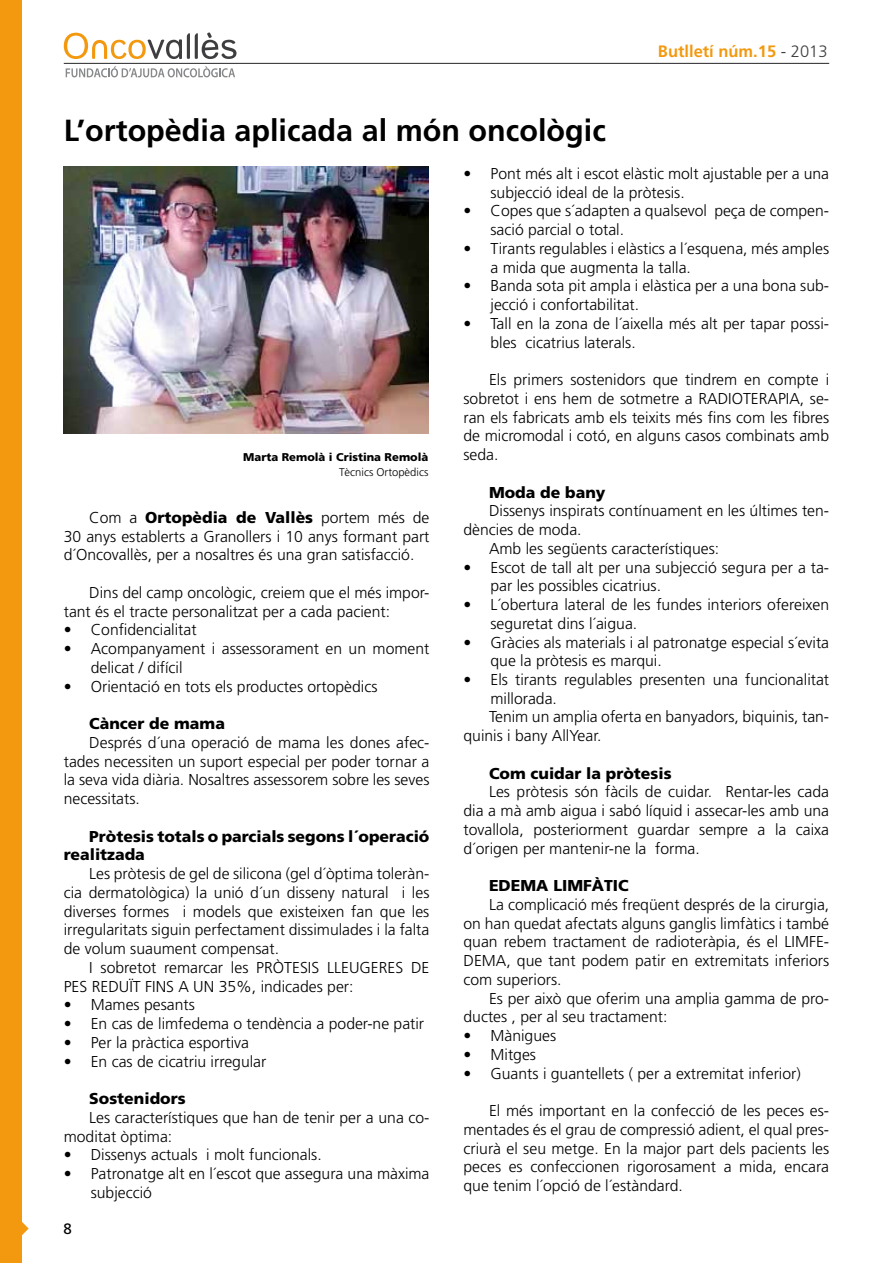
<style>
.page{position:relative;width:893px;height:1263px;background:#fff}
.page>*{position:absolute;margin:0;border:0;box-sizing:border-box;transform-origin:0 0}
.t1{font:700 30.45px "Frutiger";color:#000}
.t2{font:700 16.5px "Frutiger";color:#f39910}
.t3{font:300 15.75px/18.8px "Frutiger";color:#000}
.t4{font:900 15.75px/18.8px "Frutiger";color:#000}
.t5{font:15px "Frutiger";color:#000}
.t6{font:900 11.25px "Frutiger";color:#000}
.t7{font:300 11.25px "Frutiger";color:#000}
.s1{font-weight:300;color:#3e3d40}
.s2{font-weight:900}
</style>
<div class="page">
<svg style="left:64px;top:33px;width:172px;height:26px"></svg>
<svg style="left:66px;top:66px;width:169px;height:11px"></svg>
<hr style="left:64px;top:63px;width:765px;height:1px;background:#3e3d40">
<div style="left:0;top:0;width:21px;height:1263px;background:#f39910"></div>
<svg style="left:21px;top:1221px;width:8px;height:15px"></svg>
<img style="left:64px;top:167px;width:365px;height:266px">
<h1 class="t1" style="left:64px;top:112px;width:544px">L’ortopèdia aplicada al món oncològic</h1>
<p class="t2" style="left:658px;top:42px;width:171px">Butlletí núm.15 <span class="s1">- 2013</span></p>
<p class="t6" style="left:243px;top:450px;width:187px">Marta Remolà i Cristina Remolà</p>
<p class="t7" style="left:339px;top:465px;width:91px">Tècnics Ortopèdics</p>
<p class="t3" style="left:64px;top:508px;width:367px;text-align:justify;text-indent:26px">Com a <span class="s2">Ortopèdia de Vallès</span> portem més de 30 anys establerts a Granollers i 10 anys formant part d´Oncovallès, per a nosaltres és una gran satisfacció.</p>
<p class="t3" style="left:64px;top:583px;width:367px;text-indent:26px">Dins del camp oncològic, creiem que el més impor&shy;tant és el tracte personalitzat per a cada pacient:</p>
<p class="t3" style="left:64px;top:620px;width:134px">• Confidencialitat</p>
<p class="t3" style="left:91px;top:639px;width:340px;text-indent:-27px">• Acompanyament i assessorament en un moment delicat / difícil</p>
<p class="t3" style="left:64px;top:677px;width:315px">• Orientació en tots els productes ortopèdics</p>
<p class="t4" style="left:89px;top:714px;width:137px">Càncer de mama</p>
<p class="t3" style="left:64px;top:733px;width:367px;text-align:justify;text-indent:26px">Després d´una operació de mama les dones afec&shy;tades necessiten un suport especial per poder tornar a la seva vida diària. Nosaltres assessorem sobre les seves necessitats.</p>
<p class="t4" style="left:64px;top:826px;width:367px;text-indent:26px">Pròtesis totals o parcials segons l´operació realitzada</p>
<p class="t3" style="left:64px;top:864px;width:367px;text-align:justify;text-indent:26px">Les pròtesis de gel de silicona (gel d´òptima toleràn&shy;cia dermatològica) la unió d´un disseny natural i les diverses formes i models que existeixen fan que les irregularitats siguin perfectament dissimulades i la falta de volum suaument compensat.</p>
<p class="t3" style="left:64px;top:958px;width:367px;text-indent:26px">I sobretot remarcar les PRÒTESIS LLEUGERES DE<br>PES REDUÏT FINS A UN 35%, indicades per:</p>
<p class="t3" style="left:64px;top:995px;width:133px">• Mames pesants</p>
<p class="t3" style="left:64px;top:1014px;width:362px">• En cas de limfedema o tendència a poder-ne patir</p>
<p class="t3" style="left:64px;top:1033px;width:187px">• Per la pràctica esportiva</p>
<p class="t3" style="left:64px;top:1052px;width:204px">• En cas de cicatriu irregular</p>
<p class="t4" style="left:89px;top:1089px;width:98px">Sostenidors</p>
<p class="t3" style="left:64px;top:1108px;width:367px;text-indent:26px">Les característiques que han de tenir per a una co&shy;moditat òptima:</p>
<p class="t3" style="left:64px;top:1145px;width:260px">• Dissenys actuals i molt funcionals.</p>
<p class="t3" style="left:91px;top:1164px;width:340px;text-indent:-27px">• Patronatge alt en l´escot que assegura una màxima subjecció</p>
<p class="t5" style="left:63px;top:1220px;width:10px">8</p>
<p class="t3" style="left:490px;top:164px;width:340px;text-indent:-27px">• Pont més alt i escot elàstic molt ajustable per a una subjecció ideal de la pròtesis.</p>
<p class="t3" style="left:490px;top:201px;width:340px;text-indent:-27px">• Copes que s´adapten a qualsevol peça de compen&shy;sació parcial o total.</p>
<p class="t3" style="left:490px;top:239px;width:340px;text-indent:-27px">• Tirants regulables i elàstics a l´esquena, més amples a mida que augmenta la talla.</p>
<p class="t3" style="left:490px;top:276px;width:340px;text-indent:-27px">• Banda sota pit ampla i elàstica per a una bona sub&shy;jecció i confortabilitat.</p>
<p class="t3" style="left:490px;top:314px;width:340px;text-indent:-27px">• Tall en la zona de l´aixella més alt per tapar possi&shy;bles cicatrius laterals.</p>
<p class="t3" style="left:463px;top:370px;width:367px;text-align:justify;text-indent:26px">Els primers sostenidors que tindrem en compte i sobretot i ens hem de sotmetre a RADIOTERAPIA, se&shy;ran els fabricats amb els teixits més fins com les fibres de micromodal i cotó, en alguns casos combinats amb seda.</p>
<p class="t4" style="left:489px;top:482px;width:118px">Moda de bany</p>
<p class="t3" style="left:489px;top:501px;width:342px">Dissenys inspirats contínuament en les últimes ten-</p>
<p class="t3" style="left:463px;top:520px;width:120px">dències de moda.</p>
<p class="t3" style="left:489px;top:539px;width:232px">Amb les següents característiques:</p>
<p class="t3" style="left:490px;top:558px;width:340px;text-indent:-27px">• Escot de tall alt per una subjecció segura per a ta&shy;par les possibles cicatrius.</p>
<p class="t3" style="left:490px;top:595px;width:340px;text-indent:-27px">• L´obertura lateral de les fundes interiors ofereixen seguretat dins l´aigua.</p>
<p class="t3" style="left:490px;top:633px;width:340px;text-indent:-27px">• Gràcies als materials i al patronatge especial s´evita que la pròtesis es marqui.</p>
<p class="t3" style="left:463px;top:670px;width:367px">• Els tirants regulables presenten una funcionalitat</p>
<p class="t3" style="left:490px;top:689px;width:68px">millorada.</p>
<p class="t3" style="left:489px;top:708px;width:342px">Tenim un amplia oferta en banyadors, biquinis, tan-</p>
<p class="t3" style="left:463px;top:726px;width:140px">quinis i bany AllYear.</p>
<p class="t4" style="left:489px;top:763px;width:184px">Com cuidar la pròtesis</p>
<p class="t3" style="left:463px;top:783px;width:367px;text-align:justify;text-indent:26px">Les pròtesis són fàcils de cuidar. Rentar-les cada dia a mà amb aigua i sabó líquid i assecar-les amb una tovallola, posteriorment guardar sempre a la caixa d´origen per mantenir-ne la forma.</p>
<p class="t4" style="left:489px;top:876px;width:141px">EDEMA LIMFÀTIC</p>
<p class="t3" style="left:463px;top:895px;width:367px;text-align:justify;text-indent:26px">La complicació més freqüent després de la cirurgia, on han quedat afectats alguns ganglis limfàtics i també quan rebem tractament de radioteràpia, és el LIMFE-DEMA, que tant podem patir en extremitats inferiors com superiors.</p>
<p class="t3" style="left:463px;top:989px;width:367px;text-indent:26px">Es per això que oferim una amplia gamma de pro&shy;ductes , per al seu tractament:</p>
<p class="t3" style="left:463px;top:1026px;width:94px">• Mànigues</p>
<p class="t3" style="left:463px;top:1045px;width:74px">• Mitges</p>
<p class="t3" style="left:463px;top:1064px;width:339px">• Guants i guantellets ( per a extremitat inferior)</p>
<p class="t3" style="left:463px;top:1101px;width:367px;text-align:justify;text-indent:26px">El més important en la confecció de les peces es&shy;mentades és el grau de compressió adient, el qual pres&shy;criurà el seu metge. En la major part dels pacients les peces es confeccionen rigorosament a mida, encara que tenim l´opció de l´estàndard.</p>
</div>
